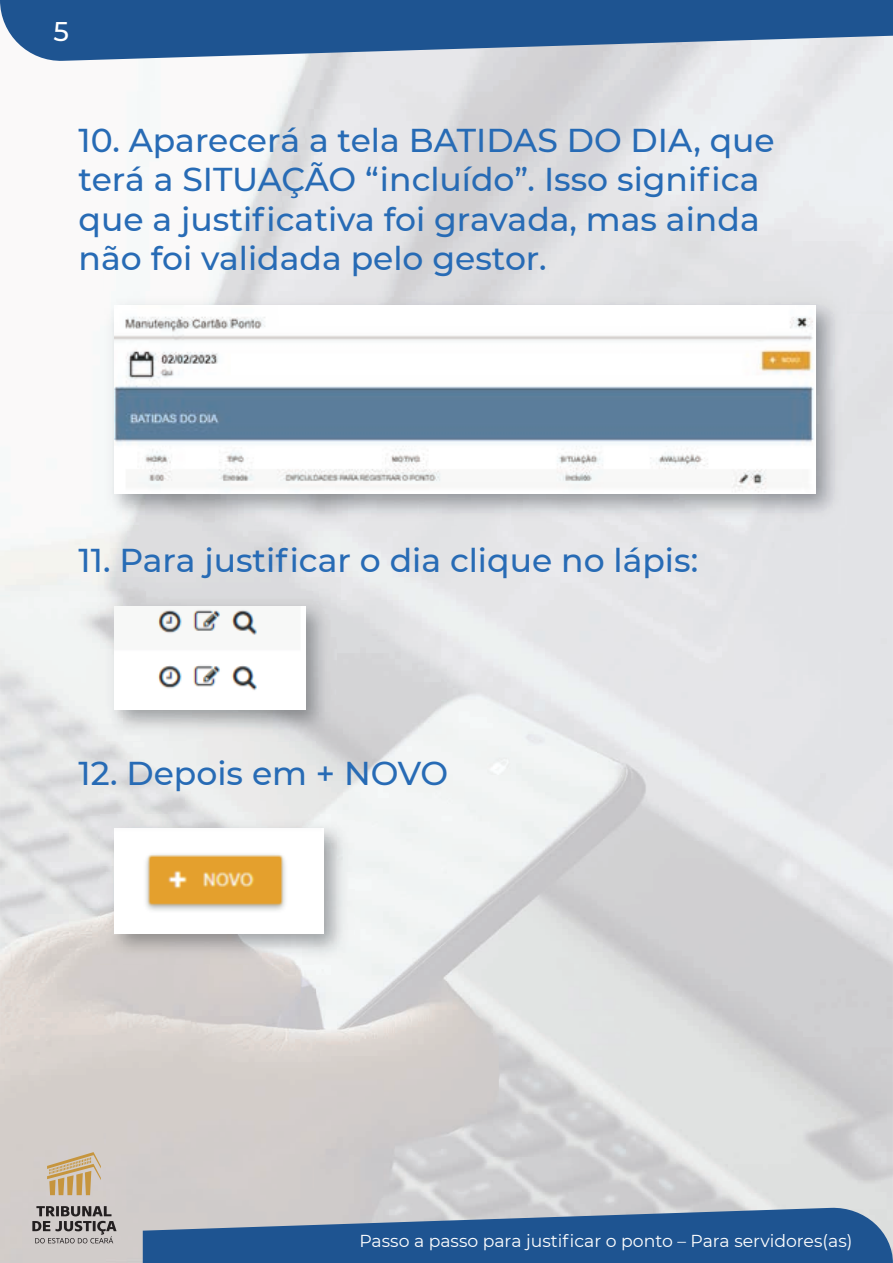
<style>
.page{position:relative;width:893px;height:1263px;background:#fff}
.page>*{position:absolute;margin:0;border:0;box-sizing:border-box;transform-origin:0 0}
.t1{font:500 33px/39.6px "Montserrat";color:#276bb5}
.t2{font:500 27px "Montserrat";color:#fff}
.t3{font:17.25px "Montserrat";color:#fff}
</style>
<div class="page">
<svg style="left:47px;top:1152px;width:54px;height:43px;background:#cdb590"></svg>
<svg style="left:32px;top:1206px;width:85px;height:37px;background:#9a9594"></svg>
<svg style="left:143px;top:1207px;width:750px;height:56px;background:#446e9e"></svg>
<svg style="left:0;top:0;width:893px;height:62px;background:#4a74a4"></svg>
<img style="left:115px;top:829px;width:208px;height:104px">
<img style="left:115px;top:306px;width:700px;height:187px">
<img style="left:115px;top:606px;width:190px;height:103px">
<p class="t2" style="left:54px;top:13px;width:17px">5</p>
<p class="t1" style="left:79px;top:119px;width:698px">10. Aparecerá a tela BATIDAS DO DIA, que terá a SITUAÇÃO “incluído”. Isso significa que a justificativa foi gravada, mas ainda não foi validada pelo gestor.</p>
<p class="t1" style="left:79px;top:539px;width:621px">11. Para justificar o dia clique no lápis:</p>
<p class="t1" style="left:79px;top:752px;width:371px">12. Depois em + NOVO</p>
<p class="t3" style="left:359px;top:1229px;width:494px">Passo a passo para justificar o ponto – Para servidores(as)</p>
</div>
